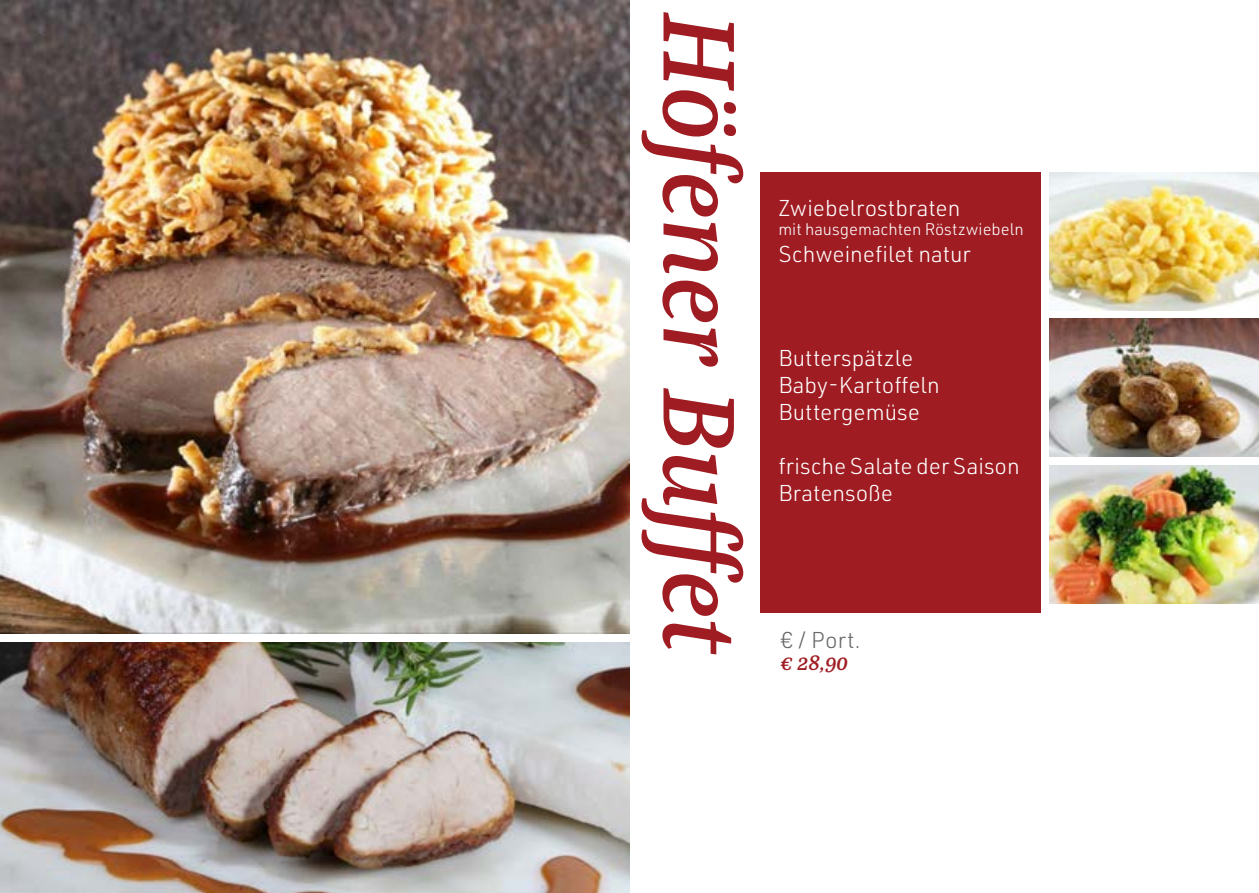
<style>
.page{position:relative;width:1259px;height:893px;background:#fff}
.page>*{position:absolute;margin:0;border:0;box-sizing:border-box;transform-origin:0 0}
.t1{font:italic 600 109.95px "Bagatela";color:#9f1c22}
.t2{font:300 22.5px/27px "URWDIN";color:#fff}
.t3{font:300 22.5px "URWDIN";color:#69696c}
.t4{font:italic 600 22.5px "Bagatela";color:#9f1c22}
.t5{font:300 16.5px "URWDIN";color:#fff}
</style>
<div class="page">
<img style="left:0;top:0;width:629px;height:634px">
<img style="left:0;top:642px;width:629px;height:251px">
<div style="left:760px;top:172px;width:280px;height:440px;background:#9f1c22"></div>
<img style="left:1049px;top:465px;width:210px;height:138px">
<img style="left:1049px;top:172px;width:210px;height:138px">
<img style="left:1049px;top:319px;width:210px;height:138px">
<h1 class="t1" style="left:773px;top:13px;width:643px;rotate:90deg">Höfener Buffet</h1>
<p class="t2" style="left:778px;top:194px;width:184px">Zwiebelrostbraten</p>
<p class="t5" style="left:778px;top:219px;width:247px">mit hausgemachten Röstzwiebeln</p>
<p class="t2" style="left:778px;top:240px;width:194px">Schweinefilet natur</p>
<p class="t2" style="left:778px;top:344px;width:163px">Butterspätzle<br>Baby-Kartoffeln<br>Buttergemüse</p>
<p class="t2" style="left:778px;top:452px;width:243px">frische Salate der Saison<br>Bratensoße</p>
<p class="t3" style="left:781px;top:625px;width:81px">€ / Port.</p>
<p class="t4" style="left:781px;top:648px;width:68px">€ 28,90</p>
</div>
